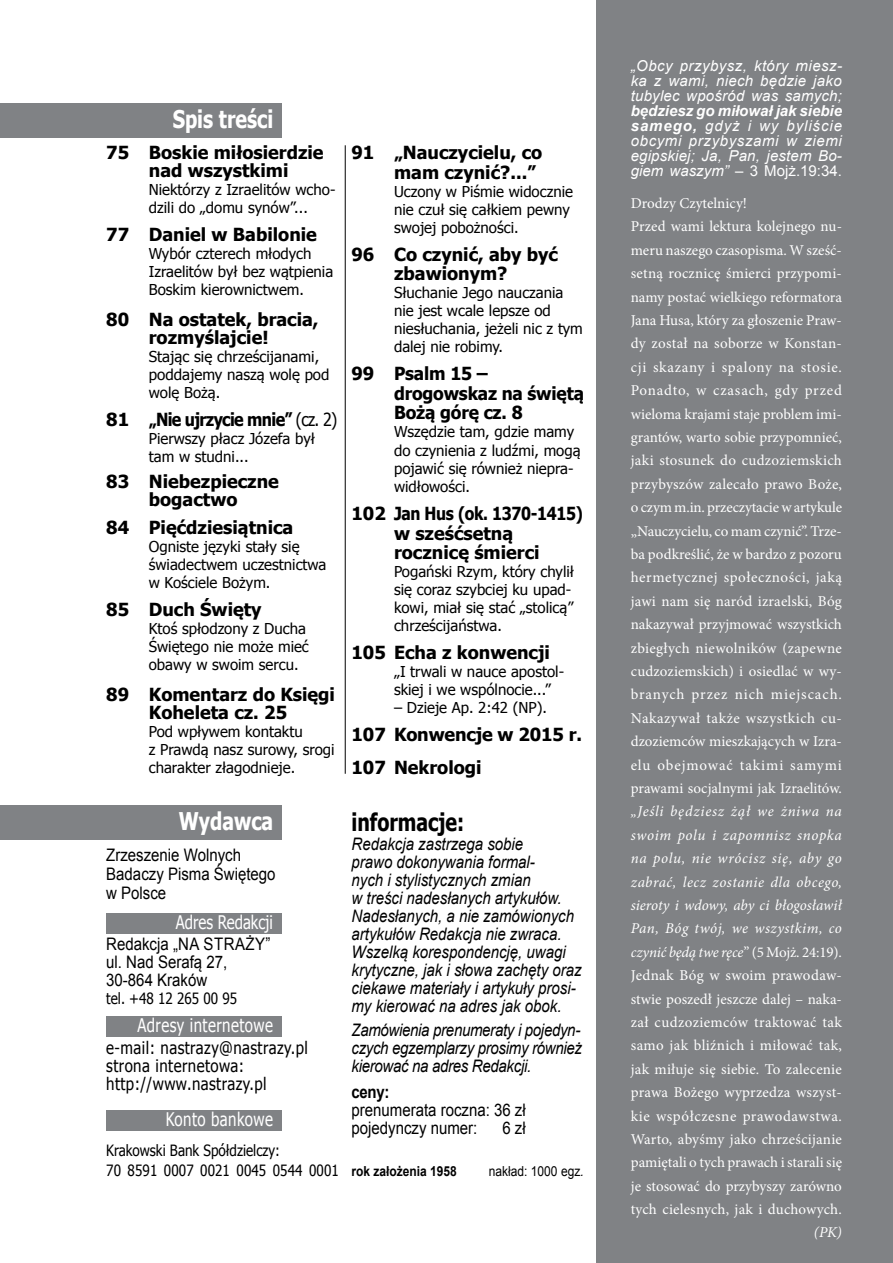
<style>
.page{position:relative;width:893px;height:1263px;background:#fff}
.page>*{position:absolute;margin:0;border:0;box-sizing:border-box;transform-origin:0 0}
.t1{font:700 24.3px "Tahoma";color:#fff;scale:.8 1}
.t2{font:700 24.3px "Tahoma";color:#000;scale:.8 1}
.t3{font:18.75px "Tahoma";letter-spacing:.03em;color:#fff;scale:.8 1}
.t4{font:18.75px "Tahoma";color:#fff;scale:.8 1}
.t5{font:700 18px/19.5px "Tahoma";color:#000;text-align:center}
.t6{font:700 18px "Tahoma";letter-spacing:-.04em;color:#000}
.t7{font:italic 17.25px/18px "Arial";color:#000;scale:.87 1}
.t8{font:17.25px/18px "Arial";color:#000;scale:.87 1}
.t9{font:17.25px/18px "Tahoma";letter-spacing:.03em;color:#000;scale:.87 1}
.t10{font:700 17.25px "Arial";color:#000;scale:.87 1}
.t11{font:15.6px/20.1px "Tahoma";color:#000;scale:.87 1}
.t12{font:15px/23.4px "Minion Pro";letter-spacing:.005em;color:#fff}
.t13{font:15px/18px "Tahoma";color:#000}
.t14{font:italic 15px/15px "Arial";letter-spacing:.025em;color:#fff;text-align:justify}
.t15{font:italic 15px "Minion Pro";color:#fff}
.t16{font:700 13.8px "Arial";color:#000;scale:.87 1}
.t17{font:13.8px "Arial";color:#000;scale:.87 1}
.s1{font-weight:400}
.s2{font-style:italic}
.s3{font-weight:700}
.s4{font-style:normal}
</style>
<div class="page">
<div style="left:0;top:104px;width:282px;height:34px;background:#808285"></div>
<div style="left:597px;top:0;width:296px;height:1263px;background:#808285"></div>
<div style="left:0;top:806px;width:282px;height:34px;background:#808285"></div>
<div style="left:106px;top:913px;width:175px;height:20px;background:#808285"></div>
<div style="left:106px;top:1016px;width:175px;height:20px;background:#808285"></div>
<div style="left:106px;top:1110px;width:175px;height:21px;background:#808285"></div>
<hr style="left:345px;top:145px;width:1px;height:629px;background:#000">
<h1 class="t1" style="left:173px;top:102px;width:127px">Spis treści</h1>
<p class="t5" style="left:106px;top:144px;width:219px;line-height:18px">75 Boskie miłosierdzie nad wszystkimi</p>
<p class="t13" style="left:149px;top:181px;width:188px">Niektórzy z Izraelitów wcho&shy;dzili do „domu synów”...</p>
<p class="t5" style="left:106px;top:226px;width:212px">77 Daniel w Babilonie</p>
<p class="t13" style="left:149px;top:245px;width:186px">Wybór czterech młodych<br>Izraelitów był bez wątpienia<br>Boskim kierownictwem.</p>
<p class="t5" style="left:106px;top:311px;width:214px;line-height:18px">80 Na ostatek, bracia, rozmyślajcie!</p>
<p class="t13" style="left:149px;top:348px;width:182px">Stając się chrześcijanami, poddajemy naszą wolę pod wolę Bożą.</p>
<p class="t6" style="left:106px;top:407px;width:233px">81 „Nie ujrzycie mnie” <span class="s1">(cz. 2)</span></p>
<p class="t13" style="left:149px;top:430px;width:168px">Pierwszy płacz Józefa był tam w studni...</p>
<p class="t5" style="left:106px;top:474px;width:174px;line-height:18px">83 Niebezpieczne bogactwo</p>
<p class="t5" style="left:106px;top:519px;width:189px">84 Pięćdziesiątnica</p>
<p class="t13" style="left:149px;top:539px;width:179px">Ogniste języki stały się świadectwem uczestnictwa w Kościele Bożym.</p>
<p class="t5" style="left:106px;top:601px;width:157px">85 Duch Święty</p>
<p class="t13" style="left:149px;top:621px;width:162px">Ktoś spłodzony z Ducha<br>Świętego nie może mieć obawy w swoim sercu.</p>
<p class="t5" style="left:106px;top:686px;width:230px;line-height:18px">89 Komentarz do Księgi<br>Koheleta cz. 25</p>
<p class="t13" style="left:149px;top:723px;width:187px">Pod wpływem kontaktu<br>z Prawdą nasz surowy, srogi charakter złagodnieje.</p>
<p class="t5" style="left:394px;top:143px;width:150px;text-align:left;text-indent:-43px">91 „Nauczycielu, co mam czynić?...”</p>
<p class="t13" style="left:394px;top:183px;width:181px">Uczony w Piśmie widocznie nie czuł się całkiem pewny swojej pobożności.</p>
<p class="t5" style="left:351px;top:245px;width:208px">96 Co czynić, aby być zbawionym?</p>
<p class="t13" style="left:394px;top:284px;width:190px">Słuchanie Jego nauczania nie jest wcale lepsze od niesłuchania, jeżeli nic z tym dalej nie robimy.</p>
<p class="t5" style="left:394px;top:364px;width:191px;text-align:left;text-indent:-43px">99 Psalm 15 – drogowskaz na świętą<br>Bożą górę cz. 8</p>
<p class="t13" style="left:394px;top:424px;width:188px">Wszędzie tam, gdzie mamy do czynienia z ludźmi, mogą pojawić się również niepra&shy;widłowości.</p>
<p class="t5" style="left:394px;top:505px;width:190px;text-align:left;text-indent:-43px">102 Jan Hus (ok. 1370-1415) w sześćsetną rocznicę śmierci</p>
<p class="t13" style="left:394px;top:564px;width:181px">Pogański Rzym, który chylił się coraz szybciej ku upad&shy;kowi, miał się stać „stolicą” chrześcijaństwa.</p>
<p class="t5" style="left:351px;top:644px;width:200px">105 Echa z konwencji</p>
<p class="t13" style="left:394px;top:664px;width:172px">„I trwali w nauce apostol&shy;skiej i we wspólnocie...”</p>
<p class="t13" style="left:394px;top:700px;width:155px">– Dzieje Ap. 2:42 (NP).</p>
<p class="t5" style="left:351px;top:719px;width:232px;line-height:32.2px;text-align:left">107 Konwencje w 2015 r.<br>107 Nekrologi</p>
<h1 class="t1" style="left:179px;top:804px;width:120px">Wydawca</h1>
<p class="t8" style="left:106px;top:846px;width:196px;line-height:18.6px">Zrzeszenie Wolnych<br>Badaczy Pisma Świętego w Polsce</p>
<p class="t8" style="left:106px;top:935px;width:190px">Redakcja „NA STRAŻY” ul. Nad Serafą 27,<br>30-864 Kraków</p>
<p class="t11" style="left:106px;top:989px;width:152px">tel. +48 12 265 00 95</p>
<p class="t9" style="left:106px;top:1040px;width:233px">e-mail: nastrazy@nastrazy.pl strona internetowa: http://www.nastrazy.pl</p>
<p class="t4" style="left:176px;top:909px;width:123px">Adres Redakcji</p>
<p class="t3" style="left:137px;top:1012px;width:171px">Adresy internetowe</p>
<p class="t3" style="left:166px;top:1107px;width:136px">Konto bankowe</p>
<p class="t11" style="left:106px;top:1141px;width:269px">Krakowski Bank Spółdzielczy:<br>70 8591 0007 0021 0045 0544 0001</p>
<h1 class="t2" style="left:351px;top:805px;width:142px">informacje:</h1>
<p class="t7" style="left:351px;top:835px;width:266px">Redakcja zastrzega sobie<br>prawo dokonywania formal-<br>nych i stylistycznych zmian<br>w treści nadesłanych artykułów.<br>Nadesłanych, a nie zamówionych artykułów Redakcja nie zwraca.<br>Wszelką korespondencję, uwagi krytyczne, jak i słowa zachęty oraz ciekawe materiały i artykuły prosi&shy;my kierować na adres jak obok.</p>
<p class="t7" style="left:351px;top:1021px;width:266px;text-align:justify">Zamówienia prenumeraty i pojedyn&shy;czych egzemplarzy prosimy również kierować na adres Redakcji.</p>
<p class="t10" style="left:351px;top:1080px;width:45px">ceny:</p>
<p class="t8" style="left:351px;top:1101px;width:202px">prenumerata roczna: 36 zł pojedynczy numer:</p>
<p class="t8" style="left:502px;top:1119px;width:28px">6 zł</p>
<p class="t16" style="left:351px;top:1161px;width:123px">rok założenia 1958</p>
<p class="t17" style="left:489px;top:1161px;width:111px">nakład: 1000 egz<span class="s2">.</span></p>
<p class="t14" style="left:631px;top:58px;width:213px">„Obcy przybysz, który miesz&shy;ka z wami, niech będzie jako tubylec wpośród was samych;</p>
<p class="t14" style="left:631px;top:103px;width:213px"><span class="s3">będziesz go miłował jak siebie samego,</span> gdyż i wy byliście obcymi przybyszami w ziemi egipskiej; Ja, Pan, jestem Bo&shy;giem waszym” <span class="s4">– 3 Mojż.19:34.</span></p>
<p class="t12" style="left:631px;top:191px;width:213px">Drodzy Czytelnicy!<br>Przed wami lektura kolejnego nu&shy;meru naszego czasopisma. W sześć&shy;setną rocznicę śmierci przypomi&shy;namy postać wielkiego reformatora<br>Jana Husa, który za głoszenie Praw&shy;dy został na soborze w Konstan&shy;cji skazany i spalony na stosie.<br>Ponadto, w czasach, gdy przed wieloma krajami staje problem imi&shy;grantów, warto sobie przypomnieć, jaki stosunek do cudzoziemskich przybyszów zalecało prawo Boże, o czym m.in. przeczytacie w artykule „Nauczycielu, co mam czynić”. Trze&shy;ba podkreślić, że w bardzo z pozoru hermetycznej społeczności, jaką jawi nam się naród izraelski, Bóg nakazywał przyjmować wszystkich zbiegłych niewolników (zapewne cudzoziemskich) i osiedlać w wy&shy;branych przez nich miejscach.<br>Nakazywał także wszystkich cu&shy;dzoziemców mieszkających w Izra&shy;elu obejmować takimi samymi prawami socjalnymi jak Izraelitów.</p>
<p class="t12" style="left:631px;top:800px;width:213px;text-align:justify"><span class="s2">„Jeśli będziesz żął we żniwa na swoim polu i zapomnisz snopka na polu, nie wrócisz się, aby go zabrać, lecz zostanie dla obcego, sieroty i wdowy, aby ci błogosławił Pan, Bóg twój, we wszystkim, co czynić będą twe ręce</span>” (5 Mojż. 24:19).<br>Jednak Bóg w swoim prawodaw&shy;stwie poszedł jeszcze dalej – naka&shy;zał cudzoziemców traktować tak samo jak bliźnich i miłować tak, jak miłuje się siebie. To zalecenie prawa Bożego wyprzedza wszyst&shy;kie współczesne prawodawstwa.<br>Warto, abyśmy jako chrześcijanie pamiętali o tych prawach i starali się je stosować do przybyszy zarówno tych cielesnych, jak i duchowych.</p>
<p class="t15" style="left:814px;top:1222px;width:29px">(PK)</p>
</div>
